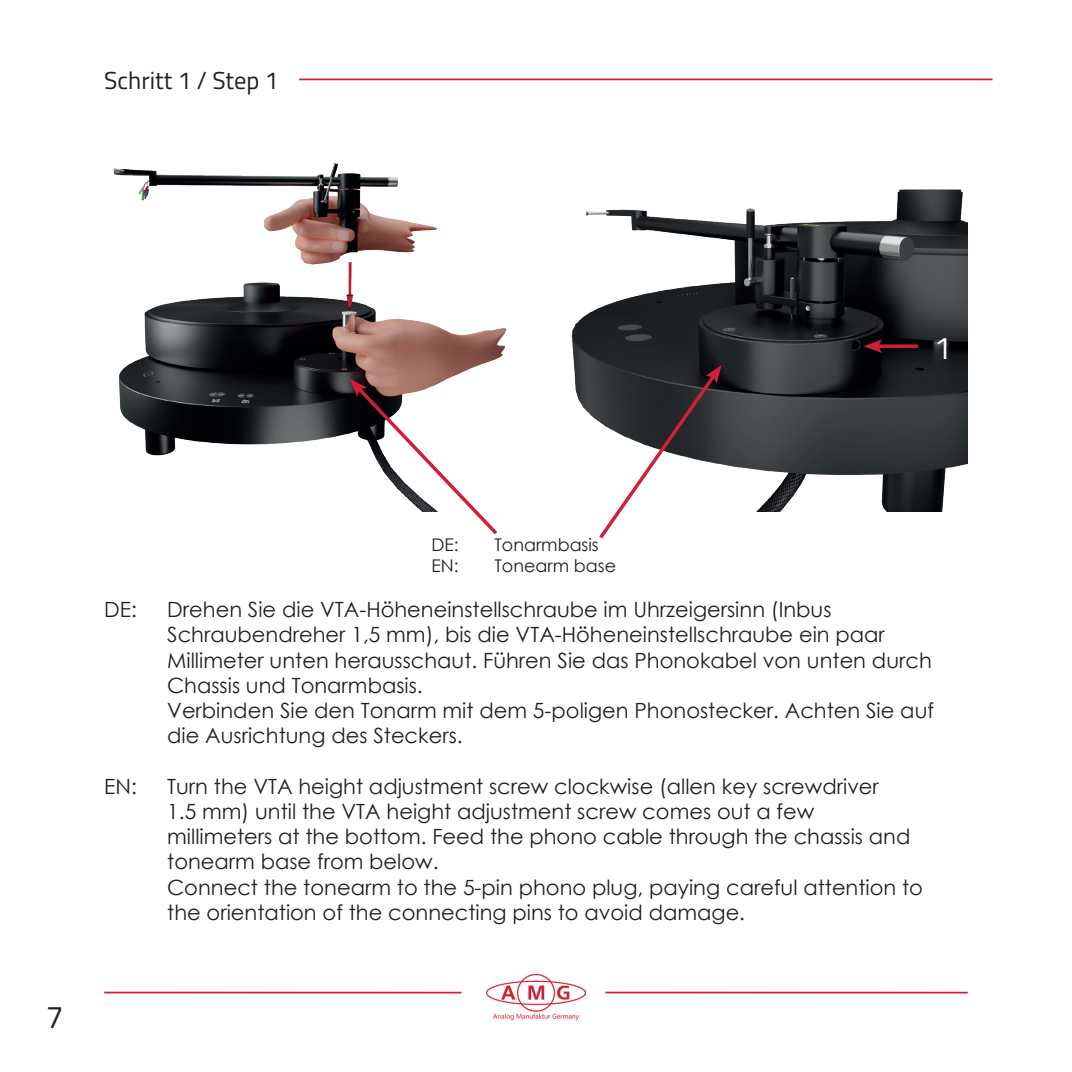
<style>
.page{position:relative;width:1072px;height:1072px;background:#fff}
.page>*{position:absolute;margin:0;border:0;box-sizing:border-box;transform-origin:0 0}
.t1{font:31.5px "Titillium Web";color:#231f20}
.t2{font:31.5px "Titillium Web";color:#fff}
.t3{font:24.5px "Titillium Web";color:#231f20}
.t4{font:21px/25.2px "Century Gothic";color:#231f20}
.t5{font:17.5px "Century Gothic";color:#231f20}
</style>
<div class="page">
<hr style="left:605px;top:991px;width:362px;height:2px;background:#d01e3b">
<hr style="left:104px;top:991px;width:357px;height:2px;background:#d01e3b">
<img style="left:486px;top:973px;width:99px;height:48px">
<hr style="left:299px;top:78px;width:693px;height:2px;background:#d01e3b">
<img style="left:112px;top:163px;width:395px;height:293px">
<img style="left:571px;top:189px;width:396px;height:322px">
<svg style="left:349px;top:379px;width:152px;height:156px"></svg>
<svg style="left:596px;top:365px;width:125px;height:174px"></svg>
<svg style="left:882px;top:344px;width:36px;height:4px"></svg>
<svg style="left:863px;top:339px;width:19px;height:14px"></svg>
<p class="t3" style="left:104px;top:63px;width:176px">Schritt 1 / Step 1</p>
<h1 class="t2" style="left:934px;top:325px;width:19px">1</h1>
<h1 class="t1" style="left:46px;top:994px;width:19px">7</h1>
<p class="t5" style="left:431px;top:532px;width:29px">DE:</p>
<p class="t5" style="left:494px;top:532px;width:106px">Tonarmbasis</p>
<p class="t5" style="left:431px;top:553px;width:29px">EN:</p>
<p class="t5" style="left:494px;top:553px;width:123px">Tonearm base</p>
<p class="t4" style="left:104px;top:596px;width:34px">DE:</p>
<p class="t4" style="left:167px;top:596px;width:768px">Drehen Sie die VTA-Höheneinstellschraube im Uhrzeigersinn (Inbus Schraubendreher 1,5 mm), bis die VTA-Höheneinstellschraube ein paar Millimeter unten herausschaut. Führen Sie das Phonokabel von unten durch Chassis und Tonarmbasis.<br>Verbinden Sie den Tonarm mit dem 5-poligen Phonostecker. Achten Sie auf die Ausrichtung des Steckers.</p>
<p class="t4" style="left:104px;top:773px;width:34px">EN:</p>
<p class="t4" style="left:167px;top:773px;width:757px">Turn the VTA height adjustment screw clockwise (allen key screwdriver<br>1.5 mm) until the VTA height adjustment screw comes out a few millimeters at the bottom. Feed the phono cable through the chassis and tonearm base from below.<br>Connect the tonearm to the 5-pin phono plug, paying careful attention to the orientation of the connecting pins to avoid damage.</p>
</div>
